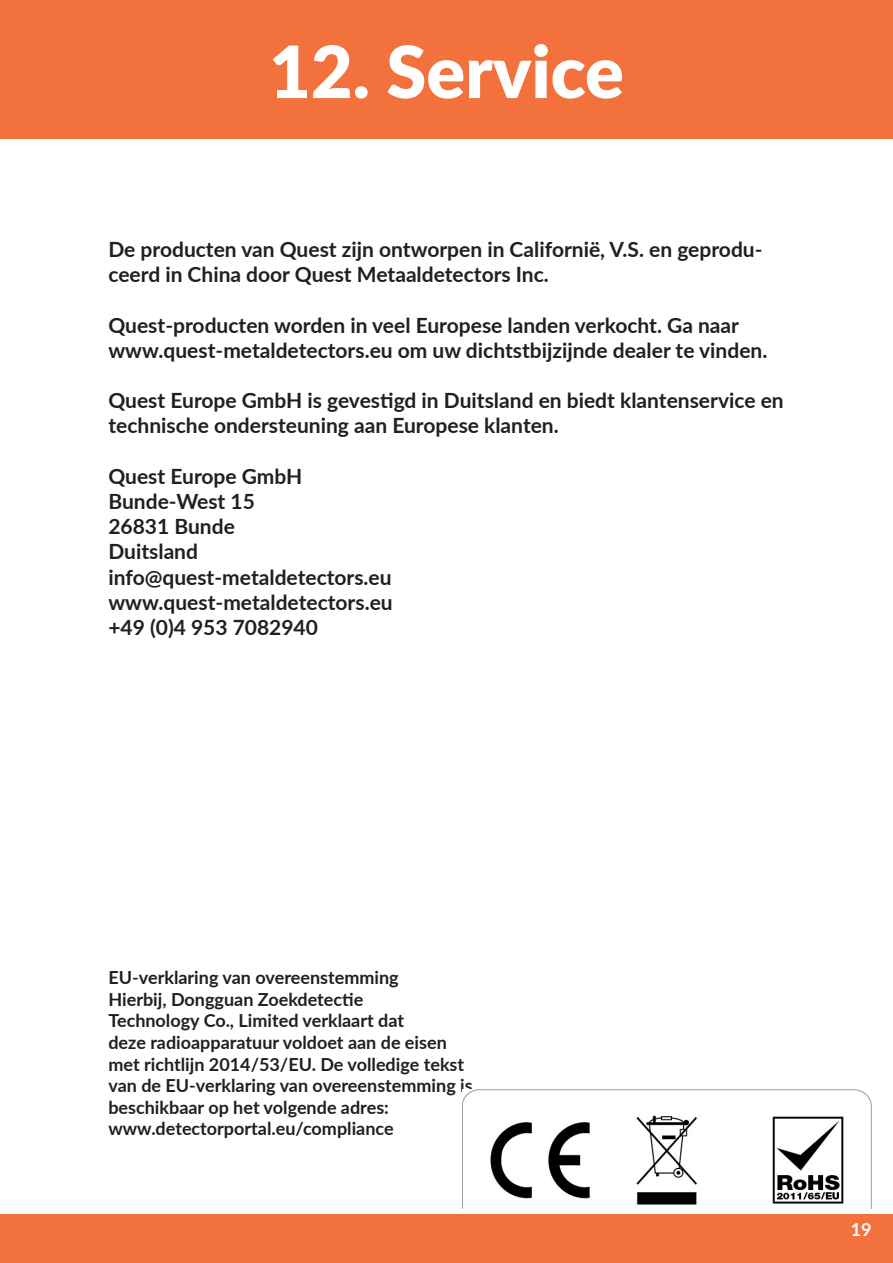
<style>
.page{position:relative;width:893px;height:1263px;background:#fff}
.page>*{position:absolute;margin:0;border:0;box-sizing:border-box;transform-origin:0 0}
.t1{font:900 72px "Lato";color:#fff}
.t2{font:700 21px/25.2px "Lato";color:#231f20}
.t3{font:700 18px "Lato";color:#231f20}
.t4{font:700 18px "Lato";color:#fff}
</style>
<div class="page">
<div style="left:0;top:1215px;width:893px;height:48px;background:#f3713e"></div>
<img style="left:463px;top:1089px;width:409px;height:120px">
<div style="left:0;top:0;width:893px;height:138px;background:#f3713c"></div>
<p class="t1" style="left:269px;top:18px;width:356px">12. Service</p>
<p class="t2" style="left:108px;top:236px;width:656px">De producten van Quest zijn ontworpen in Californië, V.S. en geprodu&shy;ceerd in China door Quest Metaaldetectors Inc.</p>
<p class="t2" style="left:108px;top:311px;width:660px">Quest-producten worden in veel Europese landen verkocht. Ga naar www.quest-metaldetectors.eu om uw dichtstbijzijnde dealer te vinden.</p>
<p class="t2" style="left:108px;top:387px;width:677px">Quest Europe GmbH is gevestigd in Duitsland en biedt klantenservice en technische ondersteuning aan Europese klanten.</p>
<p class="t2" style="left:108px;top:463px;width:195px">Quest Europe GmbH</p>
<p class="t2" style="left:108px;top:488px;width:148px">Bunde-West 15</p>
<p class="t2" style="left:108px;top:513px;width:128px">26831 Bunde</p>
<p class="t2" style="left:108px;top:538px;width:91px">Duitsland</p>
<p class="t2" style="left:108px;top:563px;width:285px">info@quest-metaldetectors.eu</p>
<p class="t2" style="left:108px;top:589px;width:286px">www.quest-metaldetectors.eu</p>
<p class="t2" style="left:108px;top:614px;width:211px">+49 (0)4 953 7082940</p>
<p class="t3" style="left:108px;top:964px;width:292px">EU-verklaring van overeenstemming</p>
<p class="t3" style="left:108px;top:986px;width:256px">Hierbij, Dongguan Zoekdetectie</p>
<p class="t3" style="left:108px;top:1008px;width:297px">Technology Co., Limited verklaart dat</p>
<p class="t3" style="left:108px;top:1029px;width:340px">deze radioapparatuur voldoet aan de eisen</p>
<p class="t3" style="left:108px;top:1051px;width:357px">met richtlijn 2014/53/EU. De volledige tekst</p>
<p class="t3" style="left:108px;top:1072px;width:366px">van de EU-verklaring van overeenstemming is</p>
<p class="t3" style="left:108px;top:1094px;width:282px">beschikbaar op het volgende adres:</p>
<p class="t3" style="left:108px;top:1116px;width:287px">www.detectorportal.eu/compliance</p>
<p class="t4" style="left:851px;top:1216px;width:22px">19</p>
</div>
